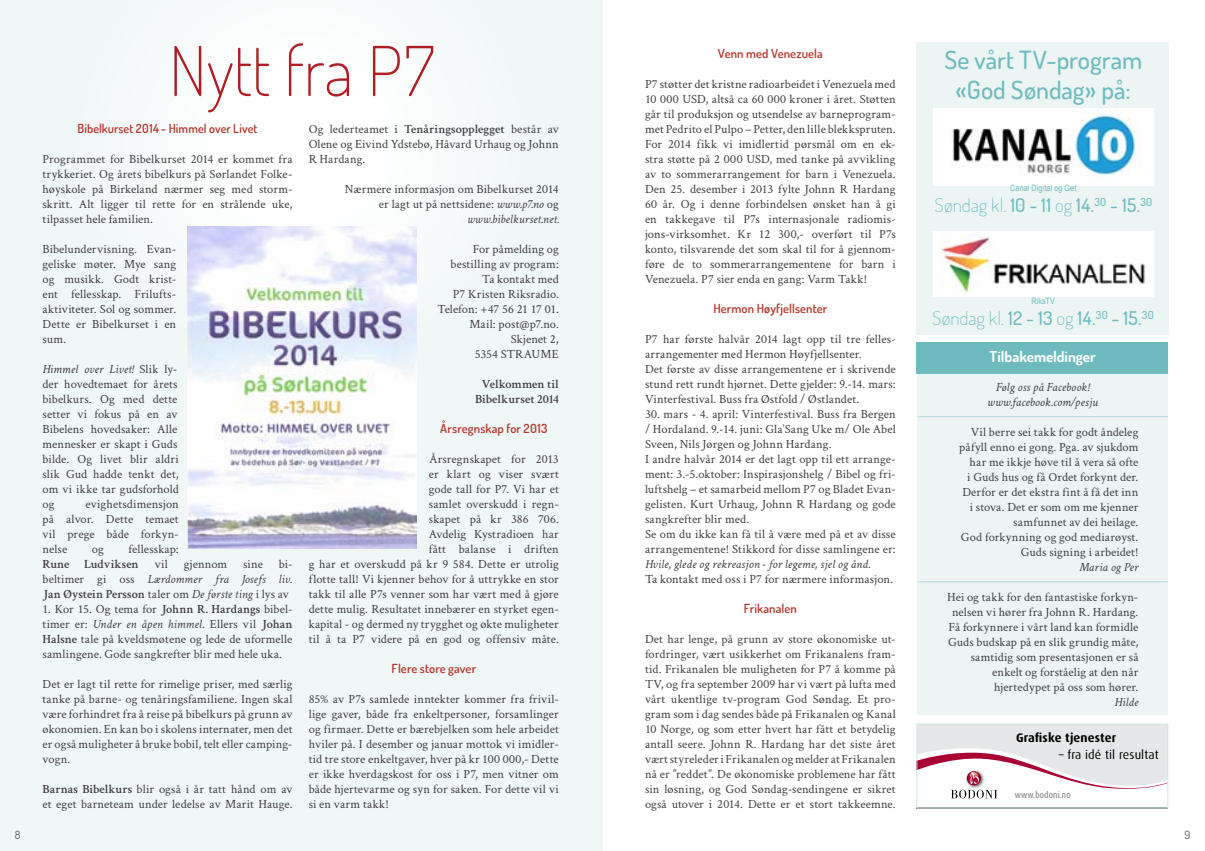
<style>
.page{position:relative;width:1205px;height:851px;background:#fff}
.page>*{position:absolute;margin:0;border:0;box-sizing:border-box;transform-origin:0 0}
.t1{font:200 68.75px "Terminal Dosis";letter-spacing:-.005em;color:#af1e23}
.t2{font:500 25px/30px "Terminal Dosis";letter-spacing:-.005em;color:#6ebbbf;text-align:center}
.t3{font:500 18.75px "Terminal Dosis";letter-spacing:.015em;color:#6ebbbf}
.t4{font:700 15px "Terminal Dosis";letter-spacing:-.005em;color:#fff}
.t5{font:12.5px/15px "Crimson";letter-spacing:.005em;color:#414042;text-align:justify}
.t6{font:italic 12.5px/15px "Crimson";color:#414042;text-align:justify}
.t7{font:600 12.5px "Terminal Dosis";letter-spacing:.005em;color:#b5392d}
.t8{font:600 12.5px/15px "Crimson";letter-spacing:-.005em;color:#414042;text-align:center}
.t9{font:12.38px "Dax";letter-spacing:.01em;color:#000}
.t10{font:700 12.38px "Dax";letter-spacing:.01em;color:#000}
.t11{font:11.25px "Terminal Dosis";color:#58595b}
.t12{font:9px "Dax";letter-spacing:.02em;color:#6d6e71;scale:.9 1}
.t13{font:8.75px "Arial Narrow";letter-spacing:.015em;color:#6ebbbf}
.s1{font-style:italic}
.s2{font-style:normal}
.s3{font-weight:600;font-style:normal}
.s4{font-weight:600}
.s5{font-weight:200}
</style>
<div class="page">
<div style="left:0;top:0;width:602px;height:850px;background:#f0f7f7"></div>
<div style="left:183px;top:23px;width:237px;height:358px;background:#fdfefe"></div>
<div style="left:917px;top:373px;width:251px;height:341px;background:#ecf5f4"></div>
<div style="left:916px;top:341px;width:252px;height:32px;background:#6ebbbf"></div>
<hr style="left:917px;top:581px;width:250px;height:1px;background:#b3d8da">
<div style="left:916px;top:43px;width:252px;height:292px;background:#ecf5f4"></div>
<div style="left:933px;top:231px;width:221px;height:65px;background:#fff"></div>
<img style="left:941px;top:234px;width:205px;height:59px">
<div style="left:933px;top:108px;width:220px;height:78px;background:#fff"></div>
<img style="left:951px;top:108px;width:186px;height:71px">
<hr style="left:917px;top:416px;width:251px;height:1px;background:#b3d8da">
<img style="left:187px;top:226px;width:229px;height:322px">
<svg style="left:918px;top:725px;width:248px;height:74px"></svg>
<div style="left:916px;top:723px;width:252px;height:85px;border:1px solid #cee6e6"></div>
<h1 class="t1" style="left:169px;top:25px;width:267px">Nytt fra P7</h1>
<p class="t7" style="left:78px;top:120px;width:181px">Bibelkurset 2014 - Himmel over Livet</p>
<p class="t5" style="left:43px;top:151px;width:252px">Programmet for Bibelkurset 2014 er kommet fra trykkeriet. Og årets bibelkurs på Sørlandet Folke&shy;høyskole på Birkeland nærmer seg med storm&shy;skritt. Alt ligger til rette for en strålende uke, tilpasset hele familien.</p>
<p class="t5" style="left:43px;top:241px;width:135px">Bibelundervisning. Evan&shy;geliske møter. Mye sang og musikk. Godt krist&shy;ent fellesskap. Frilufts&shy;aktiviteter. Sol og sommer.<br>Dette er Bibelkurset i en sum.</p>
<p class="t5" style="left:43px;top:361px;width:138px"><span class="s1">Himmel over Livet!</span> Slik ly&shy;der hovedtemaet for årets bibelkurs. Og med dette setter vi fokus på en av Bibelens hovedsaker: Alle mennesker er skapt i Guds bilde. Og livet blir aldri slik Gud hadde tenkt det, om vi ikke tar gudsforhold og</p>
<p class="t5" style="left:43px;top:496px;width:138px;text-indent:43px">evighetsdimensjon på alvor. Dette temaet vil prege både forkyn&shy;nelse</p>
<p class="t5" style="left:92px;top:541px;width:14px">og</p>
<p class="t5" style="left:129px;top:541px;width:52px">fellesskap:</p>
<p class="t8" style="left:43px;top:555px;width:98px">Rune Ludviksen</p>
<p class="t5" style="left:155px;top:556px;width:15px">vil</p>
<p class="t5" style="left:184px;top:556px;width:45px">gjennom</p>
<p class="t5" style="left:243px;top:556px;width:21px">sine</p>
<p class="t6" style="left:43px;top:556px;width:252px;text-indent:236px"><span class="s2">bi&shy;beltimer gi oss</span> Lærdommer fra Josefs liv<span class="s2">.<br></span><span class="s3">Jan Øystein Persson</span> <span class="s2">taler om</span> De første ting <span class="s2">i lys av</span></p>
<p class="t5" style="left:43px;top:601px;width:252px">1. Kor 15. Og tema for <span class="s4">Johnn R. Hardangs</span> bibel&shy;timer er: <span class="s1">Under en åpen himmel</span>. Ellers vil <span class="s4">Johan Halsne</span> tale på kveldsmøtene og lede de uformelle samlingene. Gode sangkrefter blir med hele uka.</p>
<p class="t5" style="left:43px;top:676px;width:251px">Det er lagt til rette for rimelige priser, med særlig tanke på barne- og tenåringsfamiliene. Ingen skal være forhindret fra å reise på bibelkurs på grunn av økonomien. En kan bo i skolens internater, men det er også muligheter å bruke bobil, telt eller camping&shy;vogn.</p>
<p class="t5" style="left:43px;top:781px;width:251px"><span class="s4">Barnas Bibelkurs</span> blir også i år tatt hånd om av et eget barneteam under ledelse av Marit Hauge.</p>
<p class="t5" style="left:309px;top:121px;width:252px">Og lederteamet i <span class="s4">Tenåringsopplegget</span> består av Olene og Eivind Ydstebø, Håvard Urhaug og Johnn R Hardang.</p>
<p class="t5" style="left:345px;top:181px;width:215px;text-align:right">Nærmere informasjon om Bibelkurset 2014 er lagt ut på nettsidene: <span class="s1">www.p7.no</span> og <span class="s1">www.bibelkurset.net.</span></p>
<p class="t5" style="left:438px;top:241px;width:123px;text-align:right">For påmelding og bestilling av program:<br>Ta kontakt med<br>P7 Kristen Riksradio.<br>Telefon: +47 56 21 17 01.<br>Mail: post@p7.no.<br>Skjenet 2,<br>5354 STRAUME</p>
<p class="t8" style="left:475px;top:375px;width:85px">Velkommen til<br>Bibelkurset 2014</p>
<p class="t7" style="left:440px;top:420px;width:109px">Årsregnskap for 2013</p>
<p class="t5" style="left:309px;top:451px;width:252px;text-align:right">Årsregnskapet for 2013<br>er klart og viser svært<br>gode tall for P7. Vi har et<br>samlet overskudd i regn-<br>skapet på kr 386 706.<br>Avdelig Kystradioen har<br>fått balanse i driften<br>g har et overskudd på kr 9 584. Dette er utrolig flotte tall! Vi kjenner behov for å uttrykke en stor takk til alle P7s venner som har vært med å gjøre dette mulig. Resultatet innebærer en styrket egen&shy;kapital - og dermed ny trygghet og økte muligheter til å ta P7 videre på en god og offensiv måte.</p>
<p class="t7" style="left:391px;top:660px;width:86px">Flere store gaver</p>
<p class="t5" style="left:309px;top:691px;width:252px">85% av P7s samlede inntekter kommer fra frivil&shy;lige gaver, både fra enkeltpersoner, forsamlinger og firmaer. Dette er bærebjelken som hele arbeidet hviler på. I desember og januar mottok vi imidler&shy;tid tre store enkeltgaver, hver på kr 100 000,- Dette er ikke hverdagskost for oss i P7, men vitner om både hjertevarme og syn for saken. For dette vil vi si en varm takk!</p>
<p class="t7" style="left:718px;top:45px;width:106px">Venn med Venezuela</p>
<p class="t5" style="left:645px;top:76px;width:252px">P7 støtter det kristne radioarbeidet i Venezuela med 10 000 USD, altså ca 60 000 kroner i året. Støtten går til produksjon og utsendelse av barneprogram&shy;met Pedrito el Pulpo – Petter, den lille blekkspruten.<br>For 2014 fikk vi imidlertid pørsmål om en ek&shy;stra støtte på 2 000 USD, med tanke på avvikling av to sommerarrangement for barn i Venezuela.<br>Den 25. desember i 2013 fylte Johnn R Hardang 60 år. Og i denne forbindelsen ønsket han å gi en takkegave til P7s internasjonale radiomis&shy;jons-virksomhet. Kr 12 300,- overført til P7s konto, tilsvarende det som skal til for å gjennom&shy;føre de to sommerarrangementene for barn i Venezuela. P7 sier enda en gang: Varm Takk!</p>
<p class="t7" style="left:713px;top:300px;width:115px">Hermon Høyfjellsenter</p>
<p class="t5" style="left:645px;top:331px;width:252px;text-align:left">P7 har første halvår 2014 lagt opp til tre felles&shy;arrangementer med Hermon Høyfjellsenter.<br>Det første av disse arrangementene er i skrivende stund rett rundt hjørnet. Dette gjelder: 9.-14. mars:<br>Vinterfestival. Buss fra Østfold / Østlandet.</p>
<p class="t5" style="left:645px;top:406px;width:252px;text-align:left">30. mars - 4. april: Vinterfestival. Buss fra Bergen / Hordaland. 9.-14. juni: Gla’Sang Uke m/ Ole Abel Sveen, Nils Jørgen og Johnn Hardang.<br>I andre halvår 2014 er det lagt opp til ett arrange&shy;ment: 3.-5.oktober: Inspirasjonshelg / Bibel og fri&shy;luftshelg – et samarbeid mellom P7 og Bladet Evan&shy;gelisten. Kurt Urhaug, Johnn R Hardang og gode sangkrefter blir med.<br>Se om du ikke kan få til å være med på et av disse arrangementene! Stikkord for disse samlingene er:</p>
<p class="t6" style="left:645px;top:556px;width:227px">Hvile, glede og rekreasjon - for legeme, sjel og ånd.</p>
<p class="t5" style="left:645px;top:571px;width:250px">Ta kontakt med oss i P7 for nærmere informasjon.</p>
<p class="t7" style="left:744px;top:600px;width:54px">Frikanalen</p>
<p class="t5" style="left:645px;top:631px;width:252px">Det har lenge, på grunn av store økonomiske ut&shy;fordringer, vært usikkerhet om Frikanalens fram&shy;tid. Frikanalen ble muligheten for P7 å komme på TV, og fra september 2009 har vi vært på lufta med vårt ukentlige tv-program God Søndag. Et pro&shy;gram som i dag sendes både på Frikanalen og Kanal 10 Norge, og som etter hvert har fått et betydelig antall seere. Johnn R. Hardang har det siste året vært styreleder i Frikanalen og melder at Frikanalen nå er ”reddet”. De økonomiske problemene har fått sin løsning, og God Søndag-sendingene er sikret også utover i 2014. Dette er et stort takkeemne.</p>
<h2 class="t2" style="left:944px;top:44px;width:199px">Se vårt TV-program «God Søndag» på:</h2>
<p class="t13" style="left:1010px;top:181px;width:68px">Canal Digital og Get</p>
<h3 class="t3" style="left:934px;top:193px;width:219px"><span class="s5">Søndag kl.</span> 10 - 11 <span class="s5">og</span> 14.<sup>30</sup> - 15.<sup>30</sup></h3>
<p class="t13" style="left:1031px;top:295px;width:25px">RiksTV</p>
<h3 class="t3" style="left:932px;top:306px;width:223px"><span class="s5">Søndag kl.</span> 12 - 13 <span class="s5">og</span> 14.<sup>30</sup> - 15.<sup>30</sup></h3>
<p class="t4" style="left:989px;top:347px;width:108px">Tilbakemeldinger</p>
<p class="t6" style="left:987px;top:379px;width:112px;text-align:center">Følg oss på Facebook! www.facebook.com/pesju</p>
<p class="t5" style="left:959px;top:424px;width:181px;text-align:right">Vil berre sei takk for godt åndeleg påfyll enno ei gong. Pga. av sjukdom har me ikkje høve til å vera så ofte<br>i Guds hus og få Ordet forkynt der.<br>Derfor er det ekstra fint å få det inn i stova. Det er som om me kjenner samfunnet av dei heilage.<br>God forkynning og god mediarøyst.<br>Guds signing i arbeidet!</p>
<p class="t6" style="left:1079px;top:560px;width:61px">Maria og Per</p>
<p class="t5" style="left:947px;top:589px;width:193px;text-align:right">Hei og takk for den fantastiske forkyn&shy;nelsen vi hører fra Johnn R. Hardang.<br>Få forkynnere i vårt land kan formidle Guds budskap på en slik grundig måte, samtidig som presentasjonen er så enkelt og forståelig at den når hjertedypet på oss som hører.</p>
<p class="t6" style="left:1114px;top:695px;width:25px">Hilde</p>
<p class="t10" style="left:1016px;top:730px;width:101px">Grafiske tjenester</p>
<p class="t9" style="left:1059px;top:747px;width:102px">– fra idé til resultat</p>
<p class="t12" style="left:1014px;top:789px;width:64px">www.bodoni.no</p>
<p class="t11" style="left:15px;top:827px;width:7px">8</p>
<p class="t11" style="left:1184px;top:827px;width:7px">9</p>
</div>
